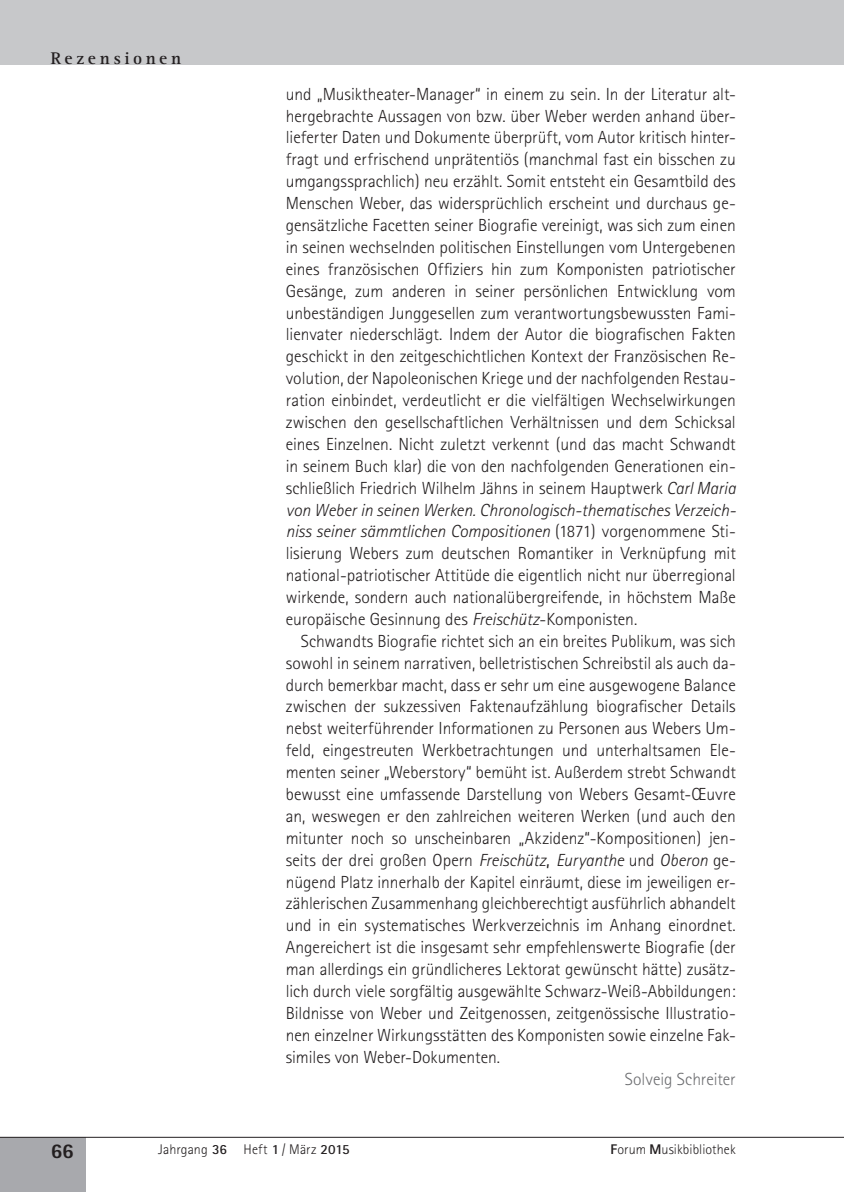
<style>
.page{position:relative;width:844px;height:1192px;background:#fff}
.page>*{position:absolute;margin:0;border:0;box-sizing:border-box;transform-origin:0 0}
.t1{font:800 21px "Rotis Sans Serif";color:#231f20}
.Absatz_mit_Einzug{font:300 17.5px/21.9px "Rotis Sans Serif";color:#231f20;text-align:justify}
.Autor_nach_Text{font:300 17.5px "Rotis Sans Serif";color:#6c6d70}
.t2{font:700 17.5px "Rotis Serif";letter-spacing:.205em;color:#231f20}
.t3{font:300 14px "Rotis Sans Serif";letter-spacing:.01em;color:#231f20}
.s1{font-style:italic}
.s2{font-weight:400}
.s3{font-weight:700}
.s4{font-weight:800}
</style>
<div class="page">
<div style="left:0;top:0;width:843px;height:64px;background:#c7c8ca"></div>
<div style="left:0;top:1137px;width:85px;height:54px;background:#a8a9ad"></div>
<hr style="left:0;top:1136px;width:843px;height:1px;background:#231f20">
<p class="t2" style="left:51px;top:48px;width:132px">Rezensionen</p>
<p class="Absatz_mit_Einzug" style="left:286px;top:83px;width:451px">und „Musiktheater-Manager“ in einem zu sein. In der Literatur alt&shy;hergebrachte Aussagen von bzw. über Weber werden anhand über&shy;lieferter Daten und Dokumente überprüft, vom Autor kritisch hinter&shy;fragt und erfrischend unprätentiös (manchmal fast ein bisschen zu umgangssprachlich) neu erzählt. Somit entsteht ein Gesamtbild des Menschen Weber, das widersprüchlich erscheint und durchaus ge&shy;gensätzliche Facetten seiner Biografie vereinigt, was sich zum einen in seinen wechselnden politischen Einstellungen vom Untergebenen eines französischen Offiziers hin zum Komponisten patriotischer Gesänge, zum anderen in seiner persönlichen Entwicklung vom unbeständigen Junggesellen zum verantwortungsbewussten Fami&shy;lienvater niederschlägt. Indem der Autor die biografischen Fakten geschickt in den zeitgeschichtlichen Kontext der Französischen Re&shy;volution, der Napoleonischen Kriege und der nachfolgenden Restau&shy;ration einbindet, verdeutlicht er die vielfältigen Wechselwirkungen zwischen den gesellschaftlichen Verhältnissen und dem Schicksal eines Einzelnen. Nicht zuletzt verkennt (und das macht Schwandt in seinem Buch klar) die von den nachfolgenden Generationen ein&shy;schließlich Friedrich Wilhelm Jähns in seinem Hauptwerk <span class="s1">Carl Maria von Weber in seinen Werken. Chronologisch-thematisches Verzeich&shy;niss seiner sämmtlichen Compositionen</span> (1871) vorgenommene Sti&shy;lisierung Webers zum deutschen Romantiker in Verknüpfung mit national-patriotischer Attitüde die eigentlich nicht nur überregional wirkende, sondern auch nationalübergreifende, in höchstem Maße europäische Gesinnung des <span class="s1">Freischütz</span>-Komponisten.</p>
<p class="Absatz_mit_Einzug" style="left:286px;top:630px;width:451px;text-indent:15px">Schwandts Biografie richtet sich an ein breites Publikum, was sich sowohl in seinem narrativen, belletristischen Schreibstil als auch da&shy;durch bemerkbar macht, dass er sehr um eine ausgewogene Balance zwischen der sukzessiven Faktenaufzählung biografischer Details nebst weiterführender Informationen zu Personen aus Webers Um&shy;feld, eingestreuten Werkbetrachtungen und unterhaltsamen Ele&shy;menten seiner „Weberstory“ bemüht ist. Außerdem strebt Schwandt bewusst eine umfassende Darstellung von Webers Gesamt-Œuvre an, weswegen er den zahlreichen weiteren Werken (und auch den mitunter noch so unscheinbaren „Akzidenz“-Kompositionen) jen&shy;seits der drei großen Opern <span class="s1">Freischütz</span><span class="s2">,</span> <span class="s1">Euryanthe</span> und <span class="s1">Oberon</span> ge&shy;nügend Platz innerhalb der Kapitel einräumt, diese im jeweiligen er&shy;zählerischen Zusammenhang gleichberechtigt ausführlich abhandelt und in ein systematisches Werkverzeichnis im Anhang einordnet.<br>Angereichert ist die insgesamt sehr empfehlenswerte Biografie (der man allerdings ein gründlicheres Lektorat gewünscht hätte) zusätz&shy;lich durch viele sorgfältig ausgewählte Schwarz-Weiß-Abbildungen:<br>Bildnisse von Weber und Zeitgenossen, zeitgenössische Illustratio&shy;nen einzelner Wirkungsstätten des Komponisten sowie einzelne Fak&shy;similes von Weber-Dokumenten.</p>
<p class="Autor_nach_Text" style="left:624px;top:1068px;width:112px">Solveig Schreiter</p>
<p class="t1" style="left:51px;top:1137px;width:25px">66</p>
<p class="t3" style="left:158px;top:1140px;width:193px">Jahrgang <span class="s3">36</span> Heft <span class="s3">1</span> / März <span class="s3">2015</span></p>
<p class="t3" style="left:610px;top:1140px;width:127px"><span class="s4">F</span>orum <span class="s4">M</span>usikbibliothek</p>
</div>
